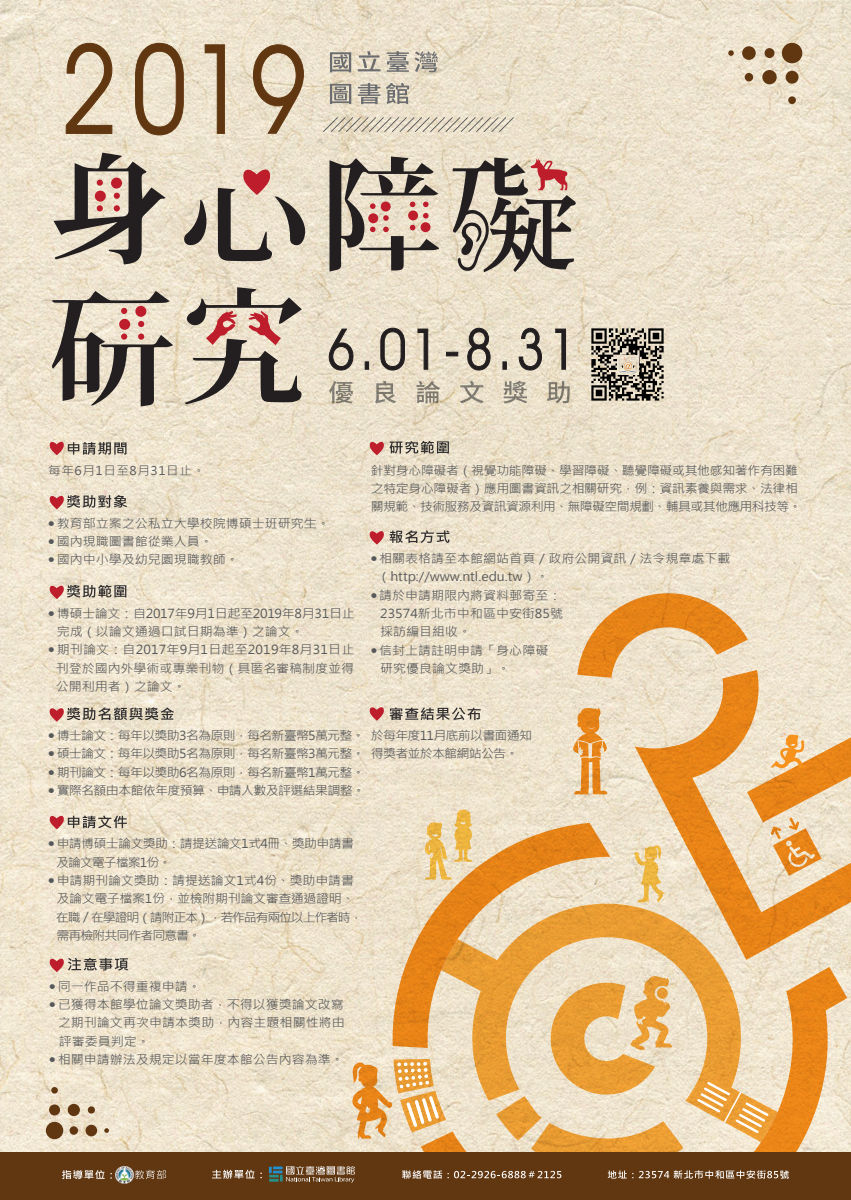
<style>
.page{position:relative;width:851px;height:1200px;background:#fff}
.page>*{position:absolute;margin:0;border:0;box-sizing:border-box;transform-origin:0 0}
.t1{font:119.65px "Avant Garde";color:#603711;scale:.8 1}
.t2{font:12.35px/18.4px "Microsoft Jheng Hei";letter-spacing:-.02em;color:#57585a;text-align:justify;scale:1.05 1}
.t3{font:12.35px/18.4px "Microsoft Jheng Hei";color:#57585a;scale:1.05 1}
.t4{font:12.35px/18.4px "Microsoft Jheng Hei";letter-spacing:-.06em;color:#57585a;scale:1.05 1}
.t5{font:12.35px/18.4px "Microsoft Jheng Hei";letter-spacing:-.02em;color:#57585a;scale:1.04 1}
.t6{font:12.35px/18.4px "Microsoft Jheng Hei";letter-spacing:-.055em;color:#57585a;scale:1.05 1}
.t7{font:11.9px "Microsoft Jheng Hei";letter-spacing:.045em;color:#57585a;scale:1.05 1}
.s1{font-size:117.65px}
</style>
<div class="page">
<img style="left:1px;top:0;width:849px;height:1152px">
<svg style="left:610px;top:903px;width:167px;height:63px;background:#ecc388"></svg>
<svg style="left:392px;top:822px;width:218px;height:153px;background:#e9bb80"></svg>
<svg style="left:421px;top:966px;width:426px;height:186px;background:#ecb674"></svg>
<svg style="left:577px;top:593px;width:170px;height:84px;background:#e9b476"></svg>
<svg style="left:634px;top:669px;width:216px;height:290px;background:#eabd84"></svg>
<div style="left:0;top:1152px;width:850px;height:47px;background:#603711"></div>
<div style="left:46px;top:1121px;width:17px;height:17px;background:#603711;border-radius:50%"></div>
<svg style="left:70px;top:1125px;width:8px;height:9px"></svg>
<svg style="left:104px;top:1127px;width:5px;height:5px"></svg>
<div style="left:86px;top:1124px;width:11px;height:11px;background:#603711;border-radius:50%"></div>
<div style="left:49px;top:1104px;width:11px;height:11px;background:#603711;border-radius:50%"></div>
<div style="left:68px;top:1103px;width:12px;height:12px;background:#603711;border-radius:50%"></div>
<svg style="left:88px;top:1105px;width:7px;height:8px"></svg>
<svg style="left:51px;top:1086px;width:7px;height:7px"></svg>
<div style="left:781px;top:43px;width:21px;height:20px;background:#603711;border-radius:50%"></div>
<div style="left:764px;top:48px;width:10px;height:10px;background:#603711;border-radius:50%"></div>
<svg style="left:728px;top:50px;width:5px;height:6px"></svg>
<div style="left:742px;top:46px;width:13px;height:14px;background:#603711;border-radius:50%"></div>
<div style="left:785px;top:71px;width:13px;height:13px;background:#603711;border-radius:50%"></div>
<div style="left:762px;top:70px;width:14px;height:14px;background:#603711;border-radius:50%"></div>
<div style="left:744px;top:73px;width:9px;height:8px;background:#603711;border-radius:50%"></div>
<div style="left:788px;top:96px;width:7px;height:8px;background:#603711;border-radius:50%"></div>
<svg style="left:746px;top:702px;width:104px;height:173px;background:#ecc595"></svg>
<svg style="left:425px;top:809px;width:47px;height:70px;background:#eccc8b"></svg>
<svg style="left:633px;top:845px;width:32px;height:57px;background:#eccf8f"></svg>
<img style="left:587px;top:324px;width:80px;height:81px">
<svg style="left:617px;top:355px;width:21px;height:19px"></svg>
<img style="left:619px;top:357px;width:17px;height:15px">
<svg style="left:573px;top:707px;width:34px;height:87px;background:#e8af6c"></svg>
<svg style="left:323px;top:117px;width:191px;height:15px;background:#d3cbb8"></svg>
<svg style="left:183px;top:199px;width:25px;height:46px"></svg>
<svg style="left:53px;top:152px;width:113px;height:112px;background:#ada193"></svg>
<div style="left:97px;top:179px;width:6px;height:7px;background:#be1d2c;border-radius:50%"></div>
<svg style="left:52px;top:291px;width:121px;height:115px;background:#aea294"></svg>
<svg style="left:218px;top:162px;width:88px;height:99px;background:#b9a89b"></svg>
<svg style="left:184px;top:287px;width:118px;height:117px;background:#bdab9c"></svg>
<svg style="left:452px;top:157px;width:123px;height:115px;background:#a6988b"></svg>
<svg style="left:329px;top:156px;width:110px;height:115px;background:#aa9c8e"></svg>
<svg style="left:48px;top:492px;width:79px;height:17px"></svg>
<svg style="left:368px;top:438px;width:81px;height:17px"></svg>
<svg style="left:48px;top:704px;width:126px;height:17px;background:#b7a698"></svg>
<svg style="left:48px;top:954px;width:80px;height:17px"></svg>
<svg style="left:48px;top:812px;width:79px;height:17px"></svg>
<svg style="left:48px;top:582px;width:78px;height:17px"></svg>
<svg style="left:368px;top:703px;width:112px;height:17px;background:#bdaa9d"></svg>
<svg style="left:368px;top:527px;width:81px;height:17px"></svg>
<svg style="left:48px;top:438px;width:78px;height:17px"></svg>
<svg style="left:329px;top:381px;width:24px;height:22px"></svg>
<svg style="left:375px;top:381px;width:21px;height:22px"></svg>
<svg style="left:416px;top:381px;width:24px;height:22px"></svg>
<svg style="left:460px;top:381px;width:23px;height:22px"></svg>
<svg style="left:503px;top:381px;width:24px;height:22px"></svg>
<svg style="left:547px;top:381px;width:22px;height:22px"></svg>
<svg style="left:330px;top:52px;width:21px;height:20px"></svg>
<svg style="left:358px;top:51px;width:22px;height:20px"></svg>
<svg style="left:386px;top:51px;width:52px;height:21px"></svg>
<svg style="left:330px;top:84px;width:21px;height:20px"></svg>
<svg style="left:358px;top:83px;width:22px;height:21px"></svg>
<svg style="left:386px;top:83px;width:23px;height:21px"></svg>
<svg style="left:328px;top:327px;width:26px;height:44px"></svg>
<svg style="left:364px;top:361px;width:5px;height:8px"></svg>
<svg style="left:380px;top:327px;width:25px;height:44px"></svg>
<svg style="left:417px;top:328px;width:11px;height:42px"></svg>
<svg style="left:446px;top:351px;width:12px;height:5px"></svg>
<svg style="left:466px;top:327px;width:25px;height:44px"></svg>
<svg style="left:502px;top:361px;width:5px;height:8px"></svg>
<svg style="left:518px;top:327px;width:24px;height:44px"></svg>
<svg style="left:554px;top:328px;width:12px;height:42px"></svg>
<svg style="left:65px;top:43px;width:47px;height:91px;background:#e1d4bd"></svg>
<svg style="left:135px;top:43px;width:49px;height:92px;background:#e0d3bd"></svg>
<svg style="left:204px;top:44px;width:21px;height:90px;background:#dcceb7"></svg>
<svg style="left:253px;top:44px;width:51px;height:90px;background:#e0d3bc"></svg>
<svg style="left:62px;top:1170px;width:50px;height:8px"></svg>
<svg style="left:135px;top:1170px;width:31px;height:8px"></svg>
<img style="left:116px;top:1166px;width:17px;height:17px">
<svg style="left:212px;top:1169px;width:50px;height:9px"></svg>
<svg style="left:269px;top:975px;width:519px;height:207px;background:#d9b789"></svg>
<h1 class="t1" style="left:62px;top:18px;width:306px">2 01<span class="s1">9</span></h1>
<p class="t7" style="left:48px;top:462px;width:151px">每年6月1日至8月31日止。</p>
<p class="t3" style="left:48px;top:514px;width:269px"><sup>●</sup> 教育部立案之公私立大學校院博碩士班研究生。</p>
<p class="t3" style="left:48px;top:532px;width:158px"><sup>●</sup> 國內現職圖書館從業人員。</p>
<p class="t3" style="left:48px;top:550px;width:183px"><sup>●</sup> 國內中小學及幼兒園現職教師。</p>
<p class="t2" style="left:57px;top:603px;width:285px;text-indent:-9px"><sup>●</sup> 博碩士論文：自2017年9月1日起至2019年8月31日止完成（以論文通過口試日期為準）之論文。</p>
<p class="t2" style="left:56px;top:640px;width:286px;text-indent:-8px"><sup>●</sup> 期刊論文：自2017年9月1日起至2019年8月31日止刊登於國內外學術或專業刊物（具匿名審稿制度並得公開利用者）之論文。</p>
<p class="t5" style="left:371px;top:461px;width:415px">針對身心障礙者（視覺功能障礙、學習障礙、聽覺障礙或其他感知著作有困難之特定身心障礙者）應用圖書資訊之相關研究，例：資訊素養與需求、法律相關規範、技術服務及資訊資源利用、無障礙空間規劃、輔具或其他應用科技等。</p>
<p class="t3" style="left:377px;top:549px;width:338px;text-indent:-7px"><sup>●</sup> 相關表格請至本館網站首頁／政府公開資訊／法令規章處下載（http://www.ntl.edu.tw）。</p>
<p class="t3" style="left:380px;top:585px;width:176px;text-indent:-9px"><sup>●</sup> 請於申請期限內將資料郵寄至：<br>23574新北市中和區中安街85號採訪編目組收。</p>
<p class="t3" style="left:380px;top:640px;width:162px;text-indent:-9px"><sup>●</sup> 信封上請註明申請「身心障礙研究優良論文獎助」。</p>
<p class="t4" style="left:48px;top:726px;width:303px"><sup>●</sup> 博士論文：每年以獎助3名為原則，每名新臺幣5萬元整。</p>
<p class="t4" style="left:48px;top:744px;width:303px"><sup>●</sup> 碩士論文：每年以獎助5名為原則，每名新臺幣3萬元整。</p>
<p class="t4" style="left:48px;top:762px;width:303px"><sup>●</sup> 期刊論文：每年以獎助6名為原則，每名新臺幣1萬元整。</p>
<p class="t6" style="left:48px;top:781px;width:303px"><sup>●</sup> 實際名額由本館依年度預算、申請人數及評選結果調整。</p>
<p class="t4" style="left:371px;top:726px;width:155px">於每年度11月底前以書面通知得獎者並於本館網站公告。</p>
<p class="t6" style="left:56px;top:834px;width:285px;text-indent:-8px"><sup>●</sup> 申請博碩士論文獎助：請提送論文1式4冊、獎助申請書及論文電子檔案1份。</p>
<p class="t2" style="left:56px;top:870px;width:293px;text-align:left;text-indent:-8px"><sup>●</sup> 申請期刊論文獎助：請提送論文1式4份、獎助申請書及論文電子檔案1份，並檢附期刊論文審查通過證明、在職／在學證明（請附正本），若作品有兩位以上作者時，需再檢附共同作者同意書。</p>
<p class="t3" style="left:49px;top:976px;width:146px"><sup>●</sup> 同一作品不得重複申請。</p>
<p class="t2" style="left:58px;top:994px;width:275px;text-indent:-9px"><sup>●</sup> 已獲得本館學位論文獎助者，不得以獲獎論文改寫之期刊論文再次申請本獎助，內容主題相關性將由評審委員判定。</p>
<p class="t3" style="left:49px;top:1049px;width:282px"><sup>●</sup> 相關申請辦法及規定以當年度本館公告內容為準。</p>
</div>
